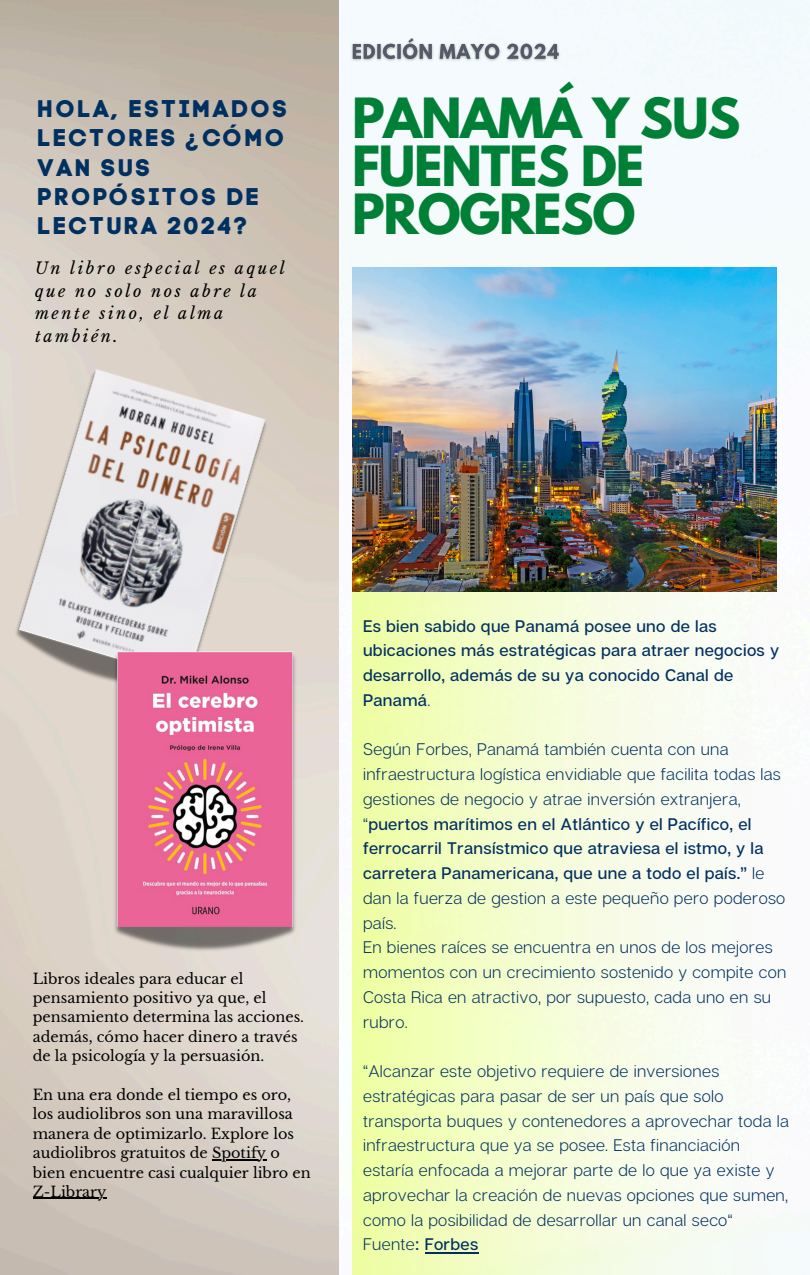
<style>
.page{position:relative;width:810px;height:1275px;background:#fff}
.page>*{position:absolute;margin:0;border:0;box-sizing:border-box;transform-origin:0 0}
.t1{font:700 49.1px/48px "League Spartan";letter-spacing:-.02em;color:#008037}
.t2{font:24px/29.2px "Code Pro Bold LC";letter-spacing:.09em;color:#003060}
.t3{font:300 16.7px/24.8px "Articulat CF";letter-spacing:.02em;color:#003060}
.t4{font:500 16.7px/24.8px "Articulat CF";letter-spacing:.02em;color:#003060}
.t5{font:italic 16.1px/22.5px "Libre Baskerville";letter-spacing:.16em;color:#000}
.t6{font:14.5px/19.4px "Libre Baskerville";color:#000}
.s1{font-weight:300}
.s2{font-weight:500}
</style>
<div class="page">
<div style="left:338px;top:0;width:472px;height:1275px;background:#f5fafe"></div>
<img style="left:0;top:0;width:338px;height:1275px">
<div style="left:352px;top:567px;width:458px;height:708px;background:linear-gradient(to right,#effeaa,#fbfaff)"></div>
<img style="left:352px;top:268px;width:425px;height:324px">
<img style="left:2px;top:366px;width:273px;height:344px">
<img style="left:108px;top:650px;width:194px;height:303px">
<hr style="left:212px;top:1159px;width:54px;height:1px;background:#000">
<hr style="left:33px;top:1198px;width:73px;height:1px;background:#000">
<hr style="left:425px;top:1252px;width:54px;height:1px;background:#003060">
<img style="left:348px;top:33px;width:216px;height:32px">
<h1 class="t2" style="left:37px;top:94px;width:251px">HOLA, ESTIMADOS<br>LECTORES ¿CÓMO<br>VAN SUS<br>PROPÓSITOS DE<br>LECTURA 2024?</h1>
<p class="t5" style="left:35px;top:258px;width:251px">Un libro especial es aquel que no solo nos abre la mente sino, el alma también.</p>
<h4 class="t1" style="left:352px;top:100px;width:390px">PANAMÁ Y SUS<br>FUENTES DE<br>PROGRESO</h4>
<p class="t6" style="left:33px;top:969px;width:273px">Libros ideales para educar el pensamiento positivo ya que, el pensamiento determina las acciones. además, cómo hacer dinero a través de la psicología y la persuasión.</p>
<p class="t6" style="left:33px;top:1085px;width:263px">En una era donde el tiempo es oro, los audiolibros son una maravillosa manera de optimizarlo. Explore los audiolibros gratuitos de Spotify o</p>
<p class="t6" style="left:33px;top:1163px;width:280px">bien encuentre casi cualquier libro en</p>
<p class="t6" style="left:33px;top:1182px;width:75px">Z-Library</p>
<h4 class="t4" style="left:363px;top:613px;width:418px">Es bien sabido que Panamá posee uno de las ubicaciones más estratégicas para atraer negocios y desarrollo, además de su ya conocido Canal de Panamá<span class="s1">.</span></h4>
<h4 class="t3" style="left:363px;top:737px;width:425px">Según Forbes, Panamá también cuenta con una infraestructura logística envidiable que facilita todas las gestiones de negocio y atrae inversión extranjera, “<span class="s2">puertos marítimos en el Atlántico y el Pacífico, el ferrocarril Transístmico que atraviesa el istmo, y la carretera Panamericana, que une a todo el país.”</span> le dan la fuerza de gestion a este pequeño pero poderoso país.<br>En bienes raíces se encuentra en unos de los mejores momentos con un crecimiento sostenido y compite con Costa Rica en atractivo, por supuesto, cada uno en su rubro.</h4>
<p class="t3" style="left:363px;top:1058px;width:427px">“Alcanzar este objetivo requiere de inversiones estratégicas para pasar de ser un país que solo transporta buques y contenedores a aprovechar toda la infraestructura que ya se posee. Esta financiación estaría enfocada a mejorar parte de lo que ya existe y aprovechar la creación de nuevas opciones que sumen, como la posibilidad de desarrollar un canal seco“ Fuente<span class="s2">: Forbes</span></p>
</div>
